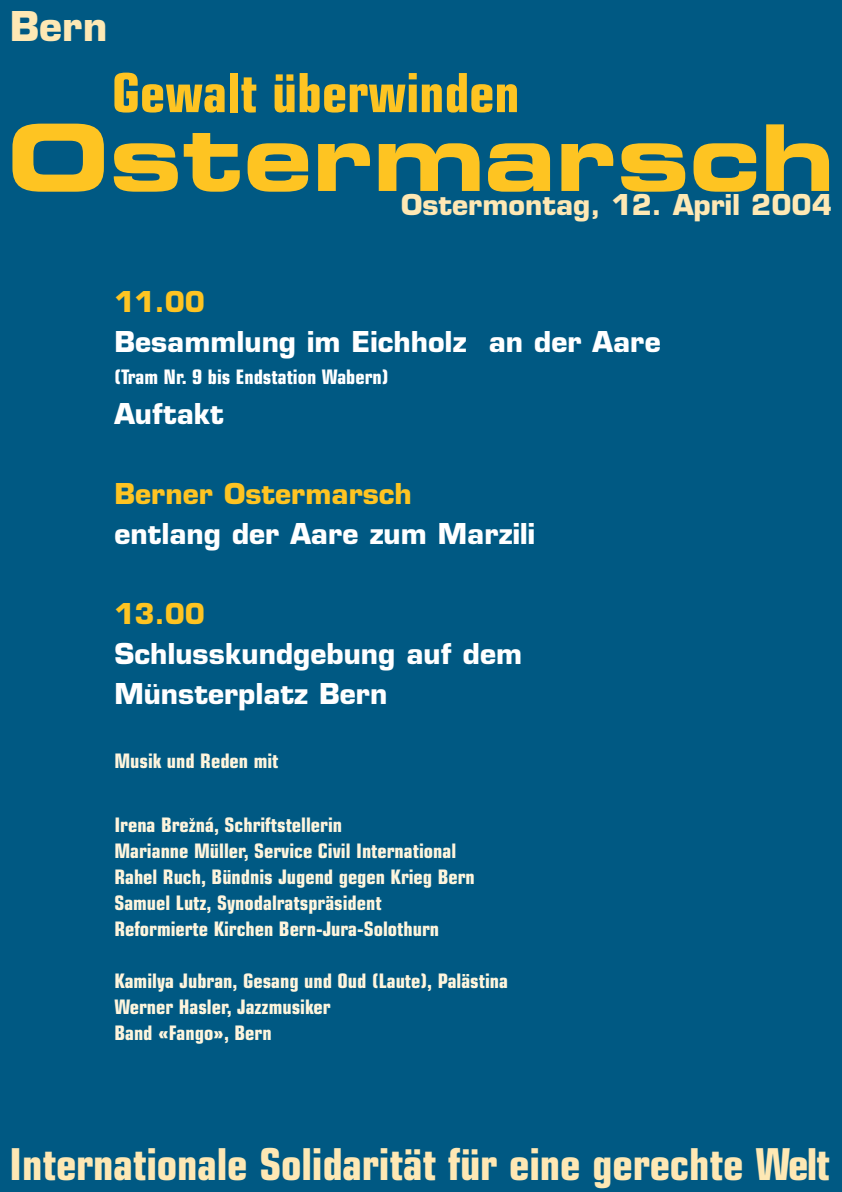
<style>
.page{position:relative;width:842px;height:1192px;background:#005983}
.page>*{position:absolute;margin:0;border:0;box-sizing:border-box;transform-origin:0 0}
.t1{font:92px "Eurostile Bold Extended Two";color:#fec422}
.t2{font:700 condensed 54px "Eurostile";color:#fec422}
.t3{font:700 condensed 44px "Eurostile";letter-spacing:-.005em;color:#fee8b4}
.t4{font:700 40px "Eurostile";color:#fee8b4}
.t5{font:700 28px/40px "Eurostile";color:#fff}
.t6{font:700 28px "Eurostile";color:#fec422}
.t7{font:700 28px "Eurostile";color:#fee8b4}
.t8{font:700 condensed 20px/26px "Eurostile";color:#fef5dd}
.t9{font:700 condensed 20px "Eurostile";color:#fff}
.t10{font:6px "Eurostile Bold Extended Two";color:#fef5dd}
</style>
<div class="page">
<h3 class="t4" style="left:10px;top:11px;width:99px">Bern</h3>
<h2 class="t2" style="left:112px;top:73px;width:409px">Gewalt überwinden</h2>
<h1 class="t1" style="left:7px;top:124px;width:830px">Ostermarsch</h1>
<h3 class="t7" style="left:401px;top:194px;width:432px">Ostermontag, 12. April 2004</h3>
<h3 class="t6" style="left:114px;top:291px;width:92px">11.00</h3>
<h3 class="t5" style="left:114px;top:325px;width:548px">Besammlung im Eichholz an der Aare</h3>
<p class="t9" style="left:114px;top:369px;width:276px">(Tram Nr. 9 bis Endstation Wabern)</p>
<h3 class="t5" style="left:114px;top:397px;width:111px">Auftakt</h3>
<h3 class="t6" style="left:114px;top:483px;width:299px">Berner Ostermarsch</h3>
<h3 class="t5" style="left:114px;top:517px;width:422px">entlang der Aare zum Marzili</h3>
<h3 class="t6" style="left:114px;top:603px;width:92px">13.00</h3>
<h3 class="t5" style="left:114px;top:637px;width:409px">Schlusskundgebung auf dem<br>Münsterplatz Bern</h3>
<p class="t8" style="left:114px;top:750px;width:166px">Musik und Reden mit</p>
<p class="t8" style="left:114px;top:814px;width:362px">Irena Brezná, Schriftstellerin<br>Marianne Müller, Service Civil International Rahel Ruch, Bündnis Jugend gegen Krieg Bern Samuel Lutz, Synodalratspräsident Reformierte Kirchen Bern-Jura-Solothurn</p>
<p class="t8" style="left:114px;top:970px;width:395px">Kamilya Jubran, Gesang und Oud (Laute), Palästina<br>Werner Hasler, Jazzmusiker<br>Band «Fango», Bern</p>
<p class="t10" style="left:190px;top:816px;width:6px">v</p>
<h3 class="t3" style="left:9px;top:1149px;width:822px">Internationale Solidarität für eine gerechte Welt</h3>
</div>
